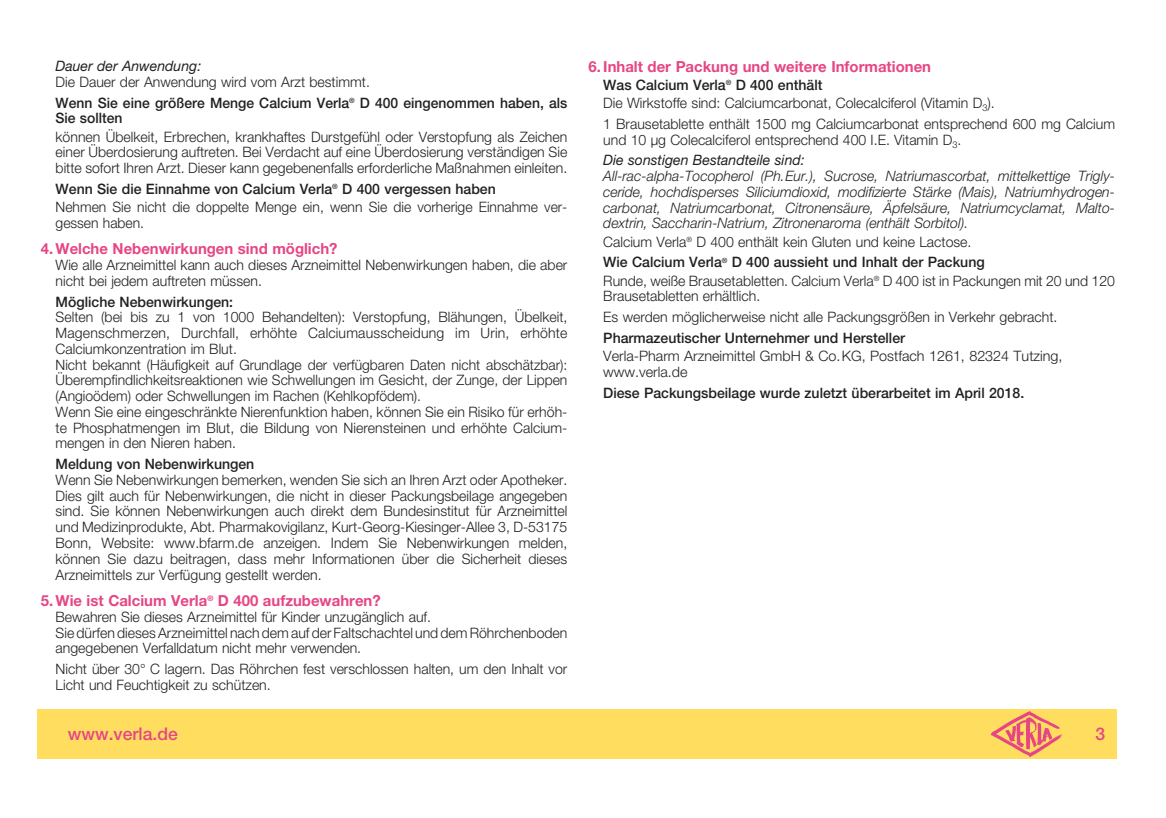
<style>
.page{position:relative;width:1166px;height:818px;background:#fff}
.page>*{position:absolute;margin:0;border:0;box-sizing:border-box;transform-origin:0 0}
.t1{font:500 17.5px "Helvetica Neue LT Pro";color:#e64685}
.t2{font:700 15.22px "Helvetica Neue LT Pro";color:#e64685}
.t3{font:300 14.35px/15.8px "Helvetica Neue LT Pro";color:#231f20}
.t4{font:italic 300 14.35px/15.8px "Helvetica Neue LT Pro";color:#231f20;text-align:justify}
.t5{font:500 14.35px/20.7px "Helvetica Neue LT Pro";color:#231f20}
.t6{font:italic 14.35px "Helvetica Neue LT Pro";color:#231f20}
.s1{font-weight:300}
.s2{font-weight:500}
</style>
<div class="page">
<div style="left:38px;top:709px;width:1079px;height:49px;background:#ffde5f"></div>
<img style="left:990px;top:711px;width:72px;height:46px">
<p class="t6" style="left:56px;top:57px;width:147px">Dauer der Anwendung:</p>
<p class="t5" style="left:56px;top:71px;width:513px"><span class="s1">Die Dauer der Anwendung wird vom Arzt bestimmt.<br></span>Wenn Sie eine größere Menge Calcium Verla<sup>®</sup> D 400 eingenommen haben, als</p>
<p class="t5" style="left:56px;top:108px;width:68px">Sie sollten</p>
<p class="t3" style="left:56px;top:128px;width:513px;text-align:justify">können Übelkeit, Erbrechen, krankhaftes Durstgefühl oder Verstopfung als Zeichen einer Überdosierung auftreten. Bei Verdacht auf eine Überdosierung verständigen Sie bitte sofort Ihren Arzt. Dieser kann gegebenenfalls erforderliche Maßnahmen einleiten.</p>
<p class="t3" style="left:56px;top:179px;width:512px;line-height:18.2px"><span class="s2">Wenn Sie die Einnahme von Calcium Verla</span><sup>®</sup> <span class="s2">D 400 vergessen haben<br></span>Nehmen Sie nicht die doppelte Menge ein, wenn Sie die vorherige Einnahme ver-</p>
<p class="t3" style="left:56px;top:214px;width:90px">gessen haben.</p>
<p class="t2" style="left:41px;top:239px;width:298px">4. Welche Nebenwirkungen sind möglich?</p>
<p class="t3" style="left:56px;top:257px;width:513px">Wie alle Arzneimittel kann auch dieses Arzneimittel Nebenwirkungen haben, die aber nicht bei jedem auftreten müssen.</p>
<p class="t5" style="left:56px;top:291px;width:179px">Mögliche Nebenwirkungen:</p>
<p class="t3" style="left:56px;top:309px;width:513px">Selten (bei bis zu 1 von 1000 Behandelten): Verstopfung, Blähungen, Übelkeit, Magenschmerzen, Durchfall, erhöhte Calciumausscheidung im Urin, erhöhte Calciumkonzentration im Blut.<br>Nicht bekannt (Häufigkeit auf Grundlage der verfügbaren Daten nicht abschätzbar):<br>Überempfindlichkeitsreaktionen wie Schwellungen im Gesicht, der Zunge, der Lippen (Angioödem) oder Schwellungen im Rachen (Kehlkopfödem).<br>Wenn Sie eine eingeschränkte Nierenfunktion haben, können Sie ein Risiko für erhöh&shy;te Phosphatmengen im Blut, die Bildung von Nierensteinen und erhöhte Calcium&shy;mengen in den Nieren haben.</p>
<p class="t5" style="left:56px;top:453px;width:200px">Meldung von Nebenwirkungen</p>
<p class="t3" style="left:56px;top:471px;width:513px;text-align:justify">Wenn Sie Nebenwirkungen bemerken, wenden Sie sich an Ihren Arzt oder Apotheker.<br>Dies gilt auch für Nebenwirkungen, die nicht in dieser Packungsbeilage angegeben sind. Sie können Nebenwirkungen auch direkt dem Bundesinstitut für Arzneimittel und Medizinprodukte, Abt. Pharmakovigilanz, Kurt-Georg-Kiesinger-Allee 3, D-53175<br>Bonn, Website: www.bfarm.de anzeigen. Indem Sie Nebenwirkungen melden, können Sie dazu beitragen, dass mehr Informationen über die Sicherheit dieses Arzneimittels zur Verfügung gestellt werden.</p>
<p class="t2" style="left:41px;top:591px;width:341px">5. Wie ist Calcium Verla<sup>®</sup> D 400 aufzubewahren?</p>
<p class="t3" style="left:56px;top:608px;width:513px">Bewahren Sie dieses Arzneimittel für Kinder unzugänglich auf.<br>Sie dürfen dieses Arzneimittel nach dem auf der Faltschachtel und dem Röhrchenboden angegebenen Verfalldatum nicht mehr verwenden.</p>
<p class="t3" style="left:56px;top:660px;width:513px">Nicht über 30° C lagern. Das Röhrchen fest verschlossen halten, um den Inhalt vor<br>Licht und Feuchtigkeit zu schützen.</p>
<p class="t1" style="left:68px;top:723px;width:111px">www.verla.de</p>
<p class="t2" style="left:588px;top:57px;width:344px">6. Inhalt der Packung und weitere Informationen</p>
<p class="t3" style="left:603px;top:75px;width:393px;line-height:18.2px"><span class="s2">Was Calcium Verla</span><sup>®</sup> <span class="s2">D 400 enthält<br></span>Die Wirkstoffe sind: Calciumcarbonat, Colecalciferol (Vitamin D<sub>3</sub>).</p>
<p class="t3" style="left:603px;top:116px;width:513px">1 Brausetablette enthält 1500 mg Calciumcarbonat entsprechend 600 mg Calcium und 10 µg Colecalciferol entsprechend 400 I.E. Vitamin D<sub>3</sub>.</p>
<p class="t6" style="left:603px;top:151px;width:203px">Die sonstigen Bestandteile sind:</p>
<p class="t4" style="left:603px;top:168px;width:512px">All-rac-alpha-Tocopherol (Ph.Eur.), Sucrose, Natriumascorbat, mittelkettige Trigly&shy;ceride, hochdisperses Siliciumdioxid, modifizierte Stärke (Mais), Natriumhydrogen&shy;carbonat, Natriumcarbonat, Citronensäure, Äpfelsäure, Natriumcyclamat, Malto&shy;dextrin, Saccharin-Natrium, Zitronenaroma (enthält Sorbitol).</p>
<p class="t3" style="left:603px;top:231px;width:383px;line-height:20.7px">Calcium Verla<sup>®</sup> D 400 enthält kein Gluten und keine Lactose.<br><span class="s2">Wie Calcium Verla</span><sup>®</sup> <span class="s2">D 400 aussieht und Inhalt der Packung</span></p>
<p class="t3" style="left:603px;top:272px;width:513px">Runde, weiße Brausetabletten. Calcium Verla<sup>®</sup> D 400 ist in Packungen mit 20 und 120<br>Brausetabletten erhältlich.</p>
<p class="t3" style="left:603px;top:309px;width:456px">Es werden möglicherweise nicht alle Packungsgrößen in Verkehr gebracht.</p>
<p class="t5" style="left:603px;top:327px;width:303px">Pharmazeutischer Unternehmer und Hersteller</p>
<p class="t3" style="left:603px;top:348px;width:461px">Verla-Pharm Arzneimittel GmbH &amp; Co.KG, Postfach 1261, 82324 Tutzing, www.verla.de</p>
<p class="t5" style="left:603px;top:382px;width:422px">Diese Packungsbeilage wurde zuletzt überarbeitet im April 2018.</p>
<p class="t1" style="left:1095px;top:723px;width:11px">3</p>
</div>
